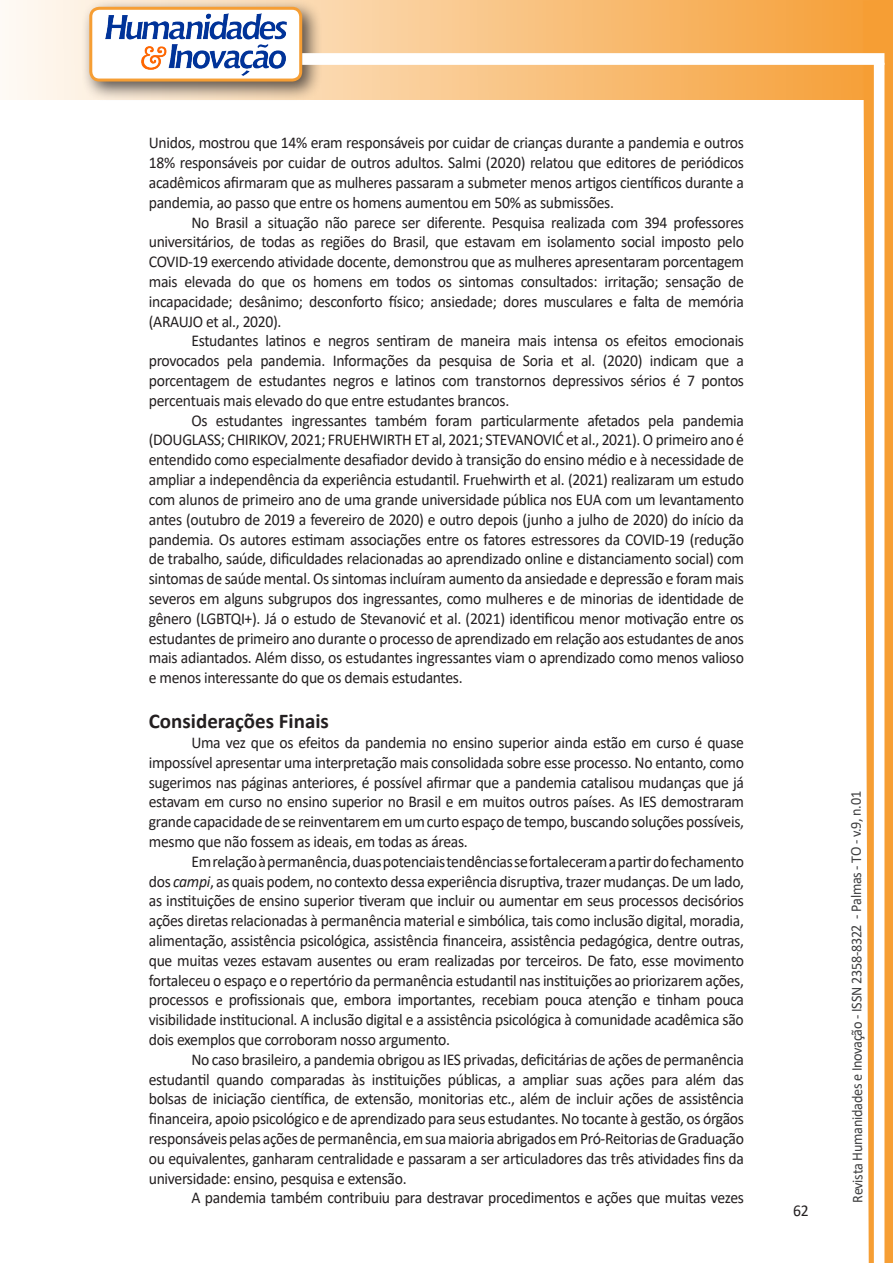
<style>
.page{position:relative;width:893px;height:1263px;background:#fff}
.page>*{position:absolute;margin:0;border:0;box-sizing:border-box;transform-origin:0 0}
.Titulo_2{font:700 21px "Calibri";color:#231f20}
.texto{font:16.5px/19.8px "Calibri";letter-spacing:-.02em;color:#231f20;text-align:justify;scale:.95 1}
.t1{font:15px "Calibri";letter-spacing:-.025em;color:#3e3e3f;scale:.95 1}
.s1{font-style:italic}
</style>
<div class="page">
<svg style="left:5px;top:0;width:858px;height:100px;background:#f9c484"></svg>
<div style="left:81px;top:0;width:241px;height:102px;background:#231f20;opacity:.75"></div>
<div style="left:91px;top:8px;width:210px;height:72px;background:#fff;border-radius:9px"></div>
<div style="left:89px;top:7px;width:213px;height:75px;border:3px solid #f69e34;border-radius:9px"></div>
<div style="left:302px;top:53px;width:582px;height:12px;background:#fff;border:2px solid #fff"></div>
<svg style="left:863px;top:0;width:30px;height:1263px"></svg>
<img style="left:105px;top:13px;width:181px;height:62px">
<p class="texto" style="left:149px;top:133px;width:628px">Unidos, mostrou que 14% eram responsáveis por cuidar de crianças durante a pandemia e outros 18% responsáveis por cuidar de outros adultos. Salmi (2020) relatou que editores de periódicos acadêmicos afirmaram que as mulheres passaram a submeter menos artigos científicos durante a pandemia, ao passo que entre os homens aumentou em 50% as submissões.</p>
<p class="texto" style="left:149px;top:212px;width:628px;text-indent:43px">No Brasil a situação não parece ser diferente. Pesquisa realizada com 394 professores universitários, de todas as regiões do Brasil, que estavam em isolamento social imposto pelo COVID-19 exercendo atividade docente, demonstrou que as mulheres apresentaram porcentagem mais elevada do que os homens em todos os sintomas consultados: irritação; sensação de incapacidade; desânimo; desconforto físico; ansiedade; dores musculares e falta de memória (ARAUJO et al., 2020).</p>
<p class="texto" style="left:149px;top:331px;width:628px;text-indent:43px">Estudantes latinos e negros sentiram de maneira mais intensa os efeitos emocionais provocados pela pandemia. Informações da pesquisa de Soria et al. (2020) indicam que a porcentagem de estudantes negros e latinos com transtornos depressivos sérios é 7 pontos percentuais mais elevado do que entre estudantes brancos.</p>
<p class="texto" style="left:149px;top:410px;width:628px;text-indent:43px">Os estudantes ingressantes também foram particularmente afetados pela pandemia (DOUGLASS; CHIRIKOV, 2021; FRUEHWIRTH ET al, 2021; STEVANOVIĆ et al., 2021). O primeiro ano é entendido como especialmente desafiador devido à transição do ensino médio e à necessidade de ampliar a independência da experiência estudantil. Fruehwirth et al. (2021) realizaram um estudo com alunos de primeiro ano de uma grande universidade pública nos EUA com um levantamento antes (outubro de 2019 a fevereiro de 2020) e outro depois (junho a julho de 2020) do início da pandemia. Os autores estimam associações entre os fatores estressores da COVID-19 (redução de trabalho, saúde, dificuldades relacionadas ao aprendizado online e distanciamento social) com sintomas de saúde mental. Os sintomas incluíram aumento da ansiedade e depressão e foram mais severos em alguns subgrupos dos ingressantes, como mulheres e de minorias de identidade de gênero (LGBTQI+). Já o estudo de Stevanović et al. (2021) identificou menor motivação entre os estudantes de primeiro ano durante o processo de aprendizado em relação aos estudantes de anos mais adiantados. Além disso, os estudantes ingressantes viam o aprendizado como menos valioso e menos interessante do que os demais estudantes.</p>
<p class="Titulo_2" style="left:149px;top:706px;width:182px">Considerações Finais</p>
<p class="texto" style="left:149px;top:732px;width:628px;text-indent:43px">Uma vez que os efeitos da pandemia no ensino superior ainda estão em curso é quase impossível apresentar uma interpretação mais consolidada sobre esse processo. No entanto, como sugerimos nas páginas anteriores, é possível afirmar que a pandemia catalisou mudanças que já estavam em curso no ensino superior no Brasil e em muitos outros países. As IES demostraram grande capacidade de se reinventarem em um curto espaço de tempo, buscando soluções possíveis, mesmo que não fossem as ideais, em todas as áreas.</p>
<p class="texto" style="left:149px;top:851px;width:628px;text-indent:43px">Em relação à permanência, duas potenciais tendências se fortaleceram a partir do fechamento dos <span class="s1">campi</span>, as quais podem, no contexto dessa experiência disruptiva, trazer mudanças. De um lado, as instituições de ensino superior tiveram que incluir ou aumentar em seus processos decisórios ações diretas relacionadas à permanência material e simbólica, tais como inclusão digital, moradia, alimentação, assistência psicológica, assistência financeira, assistência pedagógica, dentre outras, que muitas vezes estavam ausentes ou eram realizadas por terceiros. De fato, esse movimento fortaleceu o espaço e o repertório da permanência estudantil nas instituições ao priorizarem ações, processos e profissionais que, embora importantes, recebiam pouca atenção e tinham pouca visibilidade institucional. A inclusão digital e a assistência psicológica à comunidade acadêmica são dois exemplos que corroboram nosso argumento.</p>
<p class="texto" style="left:149px;top:1049px;width:628px;text-indent:43px">No caso brasileiro, a pandemia obrigou as IES privadas, deficitárias de ações de permanência estudantil quando comparadas às instituições públicas, a ampliar suas ações para além das bolsas de iniciação científica, de extensão, monitorias etc., além de incluir ações de assistência financeira, apoio psicológico e de aprendizado para seus estudantes. No tocante à gestão, os órgãos responsáveis pelas ações de permanência, em sua maioria abrigados em Pró-Reitorias de Graduação ou equivalentes, ganharam centralidade e passaram a ser articuladores das três atividades fins da universidade: ensino, pesquisa e extensão.</p>
<p class="texto" style="left:191px;top:1187px;width:583px">A pandemia também contribuiu para destravar procedimentos e ações que muitas vezes</p>
<p class="texto" style="left:793px;top:1200px;width:18px">62</p>
<p class="t1" style="left:846px;top:1203px;width:435px;rotate:-90deg">Revista Humanidades e Inovação - ISSN 2358-8322 - Palmas - TO - v.9, n.01</p>
</div>
